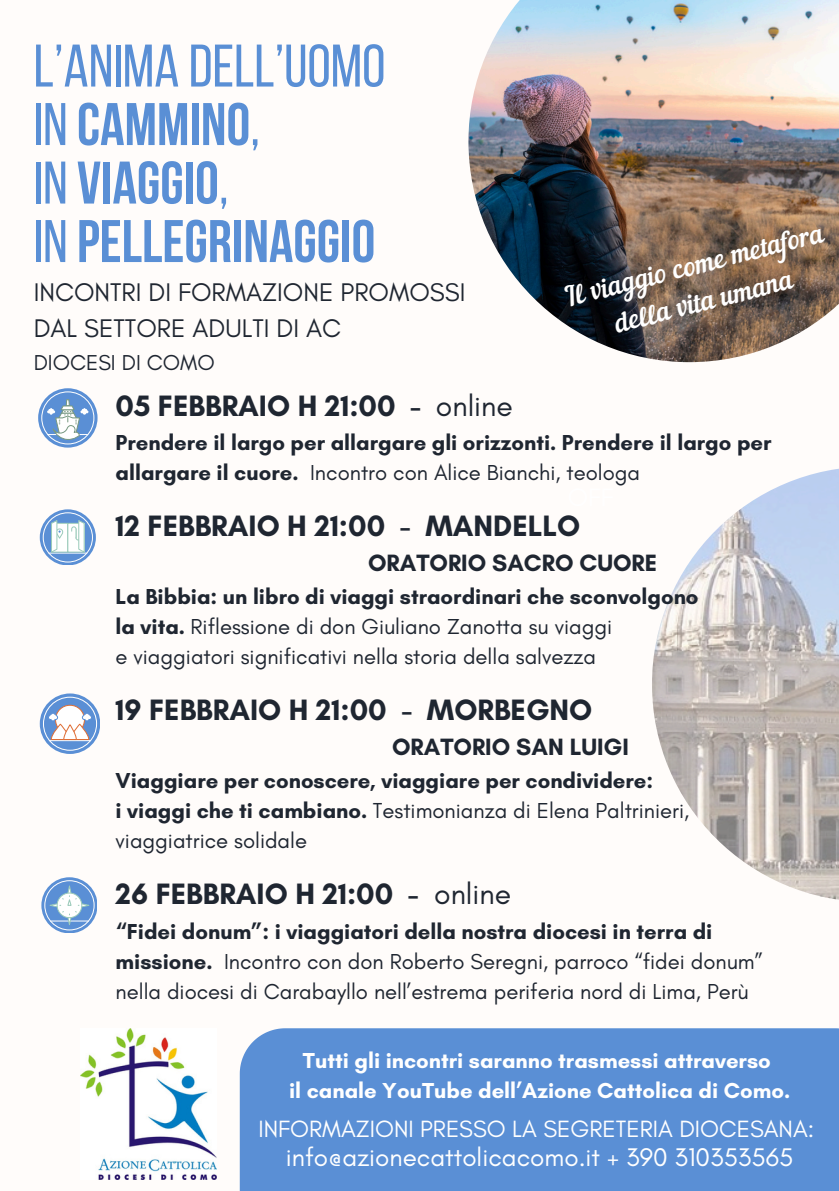
<style>
.page{position:relative;width:839px;height:1191px;background:#fff}
.page>*{position:absolute;margin:0;border:0;box-sizing:border-box;transform-origin:0 0}
.t1{font:700 60px/58.4px "Bebas Neue";color:#5a8fd5}
.t2{font:700 30px "Glacial Indifference";color:#1f2631}
.t3{font:30px "Glacial Indifference";color:#1f2631}
.t4{font:27px/37.6px "Nautilus Pompilius";color:#fff;text-align:center}
.t5{font:26px/36px "Glacial Indifference";color:#1f2631}
.t6{font:26px "Glacial Indifference";color:#fff}
.t7{font:24px "Glacial Indifference";color:#fff}
.t8{font:700 24px "Glacial Indifference";color:#1f2631}
.t9{font:22px/30px "Glacial Indifference";color:#1f2631}
.t10{font:700 22px/30px "Glacial Indifference";color:#1f2631}
.t11{font:700 22px/30px "Glacial Indifference";color:#fff;text-align:center}
.s1{font-weight:400}
.s2{font-weight:700}
</style>
<div class="page">
<div style="left:0;top:0;width:838px;height:1191px;background:#fffcfa"></div>
<img style="left:468px;top:0;width:370px;height:362px">
<img style="left:652px;top:469px;width:186px;height:431px">
<svg style="left:38px;top:388px;width:59px;height:60px"></svg>
<div style="left:41px;top:391px;width:53px;height:53px;border:1px solid #fff;border-radius:50%"></div>
<svg style="left:45px;top:399px;width:43px;height:42px"></svg>
<svg style="left:41px;top:877px;width:56px;height:56px"></svg>
<svg style="left:45px;top:881px;width:49px;height:48px"></svg>
<svg style="left:40px;top:509px;width:55px;height:56px"></svg>
<div style="left:43px;top:512px;width:50px;height:51px;border:1px solid #fff;border-radius:50%"></div>
<hr style="left:49px;top:553px;width:38px;height:1px;background:#fff">
<div style="left:51px;top:523px;width:17px;height:29px;background:#fff"></div>
<div style="left:51px;top:523px;width:17px;height:30px;border:1px solid #9acaba"></div>
<div style="left:68px;top:523px;width:16px;height:29px;background:#fff"></div>
<div style="left:67px;top:523px;width:18px;height:30px;border:1px solid #9acaba"></div>
<svg style="left:50px;top:519px;width:14px;height:34px"></svg>
<svg style="left:71px;top:519px;width:14px;height:34px"></svg>
<svg style="left:40px;top:693px;width:60px;height:60px"></svg>
<div style="left:43px;top:697px;width:54px;height:54px;border:1px solid #fff;border-radius:50%"></div>
<svg style="left:55px;top:705px;width:29px;height:29px"></svg>
<div style="left:55px;top:705px;width:30px;height:30px;border:1px solid #df6f37;border-radius:50%"></div>
<svg style="left:48px;top:713px;width:44px;height:28px"></svg>
<div style="left:240px;top:1028px;width:598px;height:163px;background:#5a8fd5"></div>
<img style="left:80px;top:1028px;width:137px;height:152px">
<h2 class="t1" style="left:34px;top:42px;width:353px"><span class="s1">L’ANIMA DELL’UOMO<br>IN</span> CAMMINO<span class="s1">,<br>IN</span> VIAGGIO<span class="s1">,<br>IN</span> PELLEGRINAGGIO</h2>
<p class="t5" style="left:34px;top:274px;width:433px">INCONTRI DI FORMAZIONE PROMOSSI<br>DAL SETTORE ADULTI DI AC</p>
<p class="t9" style="left:34px;top:348px;width:182px">DIOCESI DI COMO</p>
<h1 class="t4" style="left:561px;top:281px;width:267px;rotate:-14deg">Il viaggio come metafora della vita umana</h1>
<p class="t2" style="left:116px;top:387px;width:398px">05 FEBBRAIO H 21:00 - <span class="s1">online</span></p>
<p class="t10" style="left:116px;top:427px;width:657px">Prendere il largo per allargare gli orizzonti. Prendere il largo per allargare il cuore.</p>
<p class="t9" style="left:310px;top:457px;width:331px">Incontro con Alice Bianchi, teologa</p>
<p class="t2" style="left:116px;top:508px;width:466px">12 FEBBRAIO H 21:00 - MANDELLO</p>
<p class="t8" style="left:368px;top:548px;width:291px">ORATORIO SACRO CUORE</p>
<p class="t10" style="left:116px;top:581px;width:584px">La Bibbia: un libro di viaggi straordinari che sconvolgono</p>
<p class="t9" style="left:116px;top:611px;width:498px"><span class="s2">la vita.</span> Riflessione di don Giuliano Zanotta su viaggi</p>
<p class="t9" style="left:116px;top:641px;width:482px">e viaggiatori significativi nella storia della salvezza</p>
<p class="t2" style="left:116px;top:692px;width:478px">19 FEBBRAIO H 21:00 - MORBEGNO</p>
<p class="t8" style="left:392px;top:732px;width:238px">ORATORIO SAN LUIGI</p>
<p class="t10" style="left:116px;top:765px;width:539px">Viaggiare per conoscere, viaggiare per condividere:</p>
<p class="t9" style="left:116px;top:795px;width:575px"><span class="s2">i viaggi che ti cambiano.</span> Testimonianza di Elena Paltrinieri,</p>
<p class="t9" style="left:116px;top:825px;width:193px">viaggiatrice solidale</p>
<h2 class="t2" style="left:116px;top:876px;width:304px">26 FEBBRAIO H 21:00 -</h2>
<p class="t3" style="left:434px;top:876px;width:78px">online</p>
<p class="t10" style="left:116px;top:916px;width:598px">“Fidei donum”: i viaggiatori della nostra diocesi in terra di missione.</p>
<p class="t9" style="left:116px;top:946px;width:648px;text-indent:108px">Incontro con don Roberto Seregni, parroco “fidei donum” nella diocesi di Carabayllo nell’estrema periferia nord di Lima, Perù</p>
<p class="t11" style="left:289px;top:1045px;width:502px">Tutti gli incontri saranno trasmessi attraverso<br>il canale YouTube dell’Azione Cattolica di Como.</p>
<p class="t7" style="left:258px;top:1114px;width:557px">INFORMAZIONI PRESSO LA SEGRETERIA DIOCESANA:</p>
<p class="t6" style="left:286px;top:1141px;width:509px">info@azionecattolicacomo.it + 390 310353565</p>
</div>
